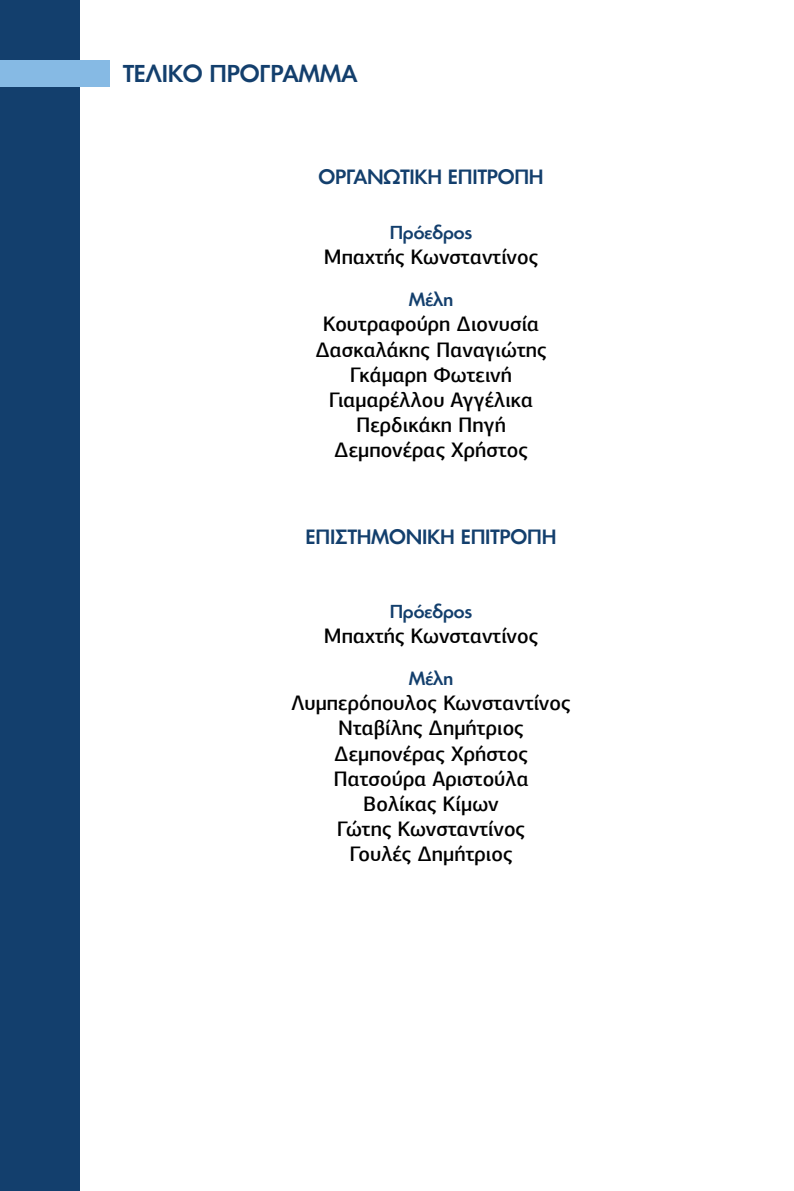
<style>
.page{position:relative;width:794px;height:1191px;background:#fff}
.page>*{position:absolute;margin:0;border:0;box-sizing:border-box;transform-origin:0 0}
.t1{font:500 22.75px "PF Futura Neu";letter-spacing:-.015em;color:#133f6d}
.t2{font:500 21px/25.2px "PF Agora Sans Pro";color:#000;text-align:center}
.t3{font:500 19.25px "PF Futura Neu";letter-spacing:-.015em;color:#133f6d}
.t4{font:500 17.5px "PF Futura Neu";letter-spacing:-.015em;color:#133f6d}
</style>
<div class="page">
<div style="left:0;top:0;width:79px;height:1191px;background:#133f6d"></div>
<div style="left:0;top:61px;width:109px;height:26px;background:#86bae4"></div>
<p class="t1" style="left:123px;top:59px;width:236px">ΤΕΛΙΚΟ ΠΡΟΓΡΑΜΜΑ</p>
<p class="t3" style="left:318px;top:164px;width:227px">ΟΡΓΑΝΩΤΙΚΗ ΕΠΙΤΡΟΠΗ</p>
<p class="t4" style="left:390px;top:221px;width:84px">Πρόεδρος</p>
<p class="t2" style="left:324px;top:244px;width:216px">Μπαχτής Κωνσταντίνος</p>
<p class="t4" style="left:409px;top:288px;width:46px">Μέλη</p>
<p class="t2" style="left:315px;top:311px;width:233px">Κουτραφούρη Διονυσία<br>Δασκαλάκης Παναγιώτης<br>Γκάμαρη Φωτεινή<br>Γιαμαρέλλου Αγγέλικα<br>Περδικάκη Πηγή<br>Δεμπονέρας Χρήστος</p>
<p class="t3" style="left:306px;top:524px;width:252px">ΕΠΙΣΤΗΜΟΝΙΚΗ ΕΠΙΤΡΟΠΗ</p>
<p class="t4" style="left:390px;top:599px;width:84px">Πρόεδρος</p>
<p class="t2" style="left:324px;top:623px;width:216px">Μπαχτής Κωνσταντίνος</p>
<p class="t4" style="left:409px;top:667px;width:46px">Μέλη</p>
<p class="t2" style="left:291px;top:690px;width:281px">Λυμπερόπουλος Κωνσταντίνος<br>Νταβίλης Δημήτριος<br>Δεμπονέρας Χρήστος<br>Πατσούρα Αριστούλα<br>Βολίκας Κίμων<br>Γώτης Κωνσταντίνος<br>Γουλές Δημήτριος</p>
</div>
